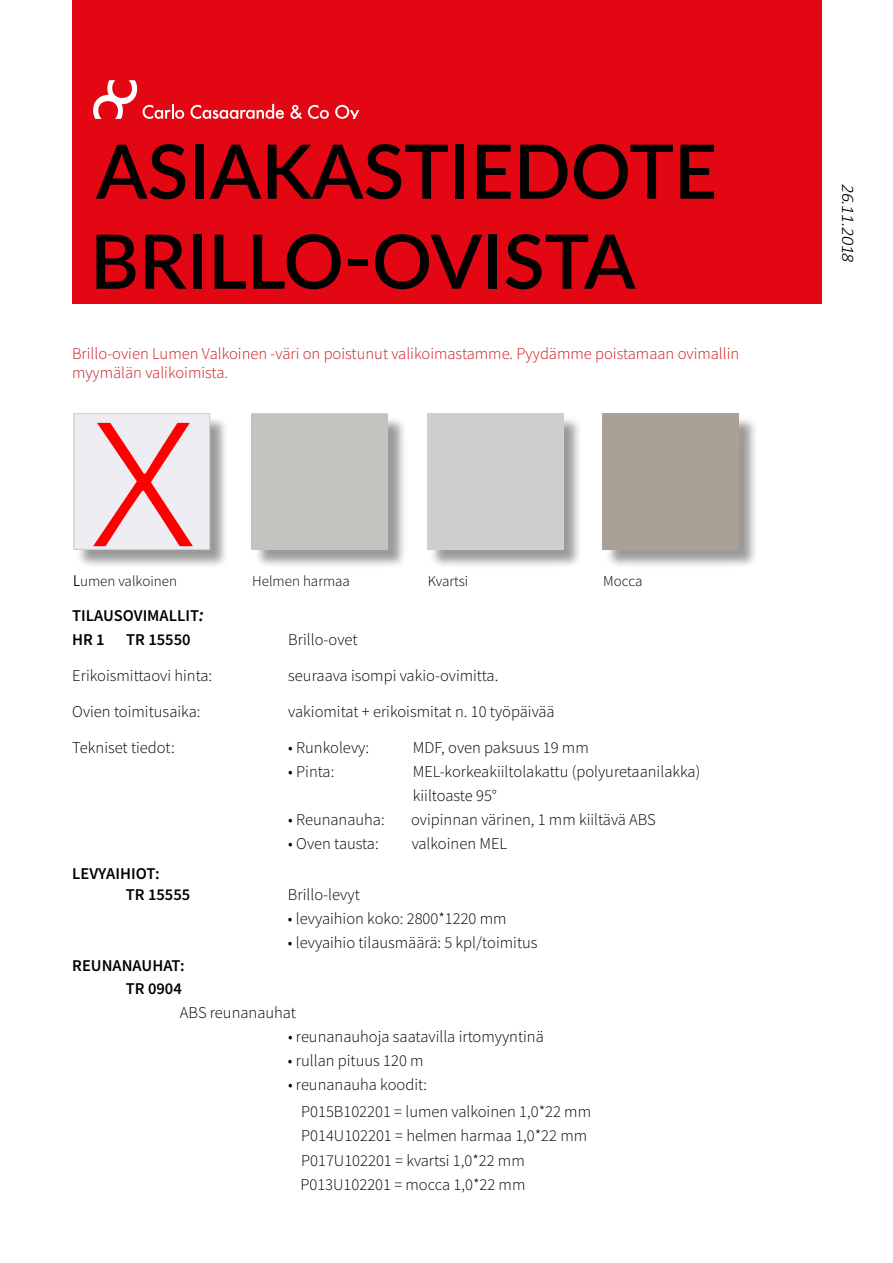
<style>
.page{position:relative;width:893px;height:1263px;background:#fff}
.page>*{position:absolute;margin:0;border:0;box-sizing:border-box;transform-origin:0 0}
.t1{font:200 390px "Source Sans Pro";color:#f00}
.t2{font:600 75px/90px "Lato";color:#000}
.t3{font:italic 300 18px "Calibri";letter-spacing:-.02em;color:#000}
.t4{font:300 16.5px/24px "Source Sans Pro";color:#000}
.t5{font:300 16.5px/19.8px "Source Sans Pro";color:#cd171a}
.t6{font:600 16.5px "Source Sans Pro";color:#000}
.t7{font:300 15px "Source Sans Pro";color:#000}
.s1{font-family:"Century Gothic";font-weight:400}
.s2{font-family:"Century Gothic";font-weight:700;font-style:italic}
</style>
<div class="page">
<div style="left:72px;top:0;width:749px;height:303px;background:#e30613"></div>
<svg style="left:93px;top:80px;width:44px;height:38px"></svg>
<svg style="left:143px;top:104px;width:41px;height:14px"></svg>
<svg style="left:191px;top:104px;width:93px;height:14px"></svg>
<svg style="left:290px;top:105px;width:12px;height:13px"></svg>
<svg style="left:308px;top:105px;width:21px;height:13px"></svg>
<svg style="left:335px;top:105px;width:24px;height:13px"></svg>
<div style="left:76px;top:416px;width:152px;height:152px;background:#000;opacity:.4"></div>
<div style="left:76px;top:415px;width:132px;height:133px;background:#ededf3"></div>
<div style="left:74px;top:413px;width:136px;height:137px;border:1px solid #ccc"></div>
<div style="left:254px;top:416px;width:153px;height:153px;background:#000;opacity:.4"></div>
<div style="left:252px;top:413px;width:136px;height:137px;background:#c5c3bd"></div>
<div style="left:430px;top:416px;width:153px;height:153px;background:#000;opacity:.4"></div>
<div style="left:427px;top:413px;width:136px;height:137px;background:#cfcecd"></div>
<div style="left:605px;top:416px;width:153px;height:153px;background:#000;opacity:.4"></div>
<div style="left:603px;top:413px;width:136px;height:137px;background:#a9a096"></div>
<h2 class="t2" style="left:90px;top:123px;width:629px">ASIAKASTIEDOTE<br>BRILLO-OVISTA</h2>
<p class="t5" style="left:72px;top:343px;width:669px">Brillo-ovien Lumen Valkoinen -väri on poistunut valikoimastamme. Pyydämme poistamaan ovimallin myymälän valikoimista.</p>
<h1 class="t1" style="left:90px;top:341px;width:108px">ˣ</h1>
<p class="t7" style="left:73px;top:572px;width:105px"><span class="s1">L</span>umen valkoinen</p>
<p class="t7" style="left:252px;top:572px;width:99px">Helmen harmaa</p>
<p class="t7" style="left:428px;top:572px;width:42px">Kvartsi</p>
<p class="t7" style="left:603px;top:572px;width:41px">Mocca</p>
<p class="t6" style="left:72px;top:604px;width:133px">TILAUSOVIMALLIT<span class="s2">:</span></p>
<p class="t6" style="left:72px;top:628px;width:34px">HR 1</p>
<p class="t6" style="left:126px;top:628px;width:66px">TR 15550</p>
<p class="t4" style="left:288px;top:627px;width:71px">Brillo-ovet</p>
<p class="t4" style="left:72px;top:663px;width:141px">Erikoismittaovi hinta:</p>
<p class="t4" style="left:288px;top:663px;width:211px">seuraava isompi vakio-ovimitta.</p>
<p class="t4" style="left:72px;top:699px;width:130px">Ovien toimitusaika:</p>
<p class="t4" style="left:288px;top:699px;width:268px">vakiomitat + erikoismitat n. 10 työpäivää</p>
<p class="t4" style="left:72px;top:735px;width:104px">Tekniset tiedot:</p>
<p class="t4" style="left:288px;top:735px;width:82px">• Runkolevy:</p>
<p class="t4" style="left:413px;top:735px;width:177px">MDF, oven paksuus 19 mm</p>
<p class="t4" style="left:288px;top:759px;width:48px">• Pinta:</p>
<p class="t4" style="left:413px;top:759px;width:289px">MEL-korkeakiiltolakattu (polyuretaanilakka) kiiltoaste 95°</p>
<p class="t4" style="left:288px;top:807px;width:98px">• Reunanauha:</p>
<p class="t4" style="left:411px;top:807px;width:246px">ovipinnan värinen, 1 mm kiiltävä ABS</p>
<p class="t4" style="left:288px;top:831px;width:92px">• Oven tausta:</p>
<p class="t4" style="left:412px;top:831px;width:97px">valkoinen MEL</p>
<p class="t6" style="left:72px;top:863px;width:89px">LEVYAIHIOT:</p>
<p class="t6" style="left:126px;top:884px;width:66px">TR 15555</p>
<p class="t4" style="left:288px;top:882px;width:73px">Brillo-levyt</p>
<p class="t4" style="left:288px;top:906px;width:220px">• levyaihion koko: 2800*1220 mm</p>
<p class="t4" style="left:288px;top:930px;width:251px">• levyaihio tilausmäärä: 5 kpl/toimitus</p>
<p class="t6" style="left:72px;top:954px;width:114px">REUNANAUHAT:</p>
<p class="t6" style="left:126px;top:978px;width:57px">TR 0904</p>
<p class="t4" style="left:180px;top:1001px;width:117px">ABS reunanauhat</p>
<p class="t4" style="left:288px;top:1025px;width:257px">• reunanauhoja saatavilla irtomyyntinä</p>
<p class="t4" style="left:288px;top:1049px;width:137px">• rullan pituus 120 m</p>
<p class="t4" style="left:301px;top:1071px;width:291px;line-height:27px;text-indent:-13px">• reunanauha koodit:<br>P015B102201 = lumen valkoinen 1,0*22 mm</p>
<p class="t4" style="left:300px;top:1124px;width:288px">P014U102201 = helmen harmaa 1,0*22 mm<br>P017U102201 = kvartsi 1,0*22 mm<br>P013U102201 = mocca 1,0*22 mm</p>
<p class="t3" style="left:859px;top:184px;width:80px;rotate:90deg">26.11.2018</p>
</div>
